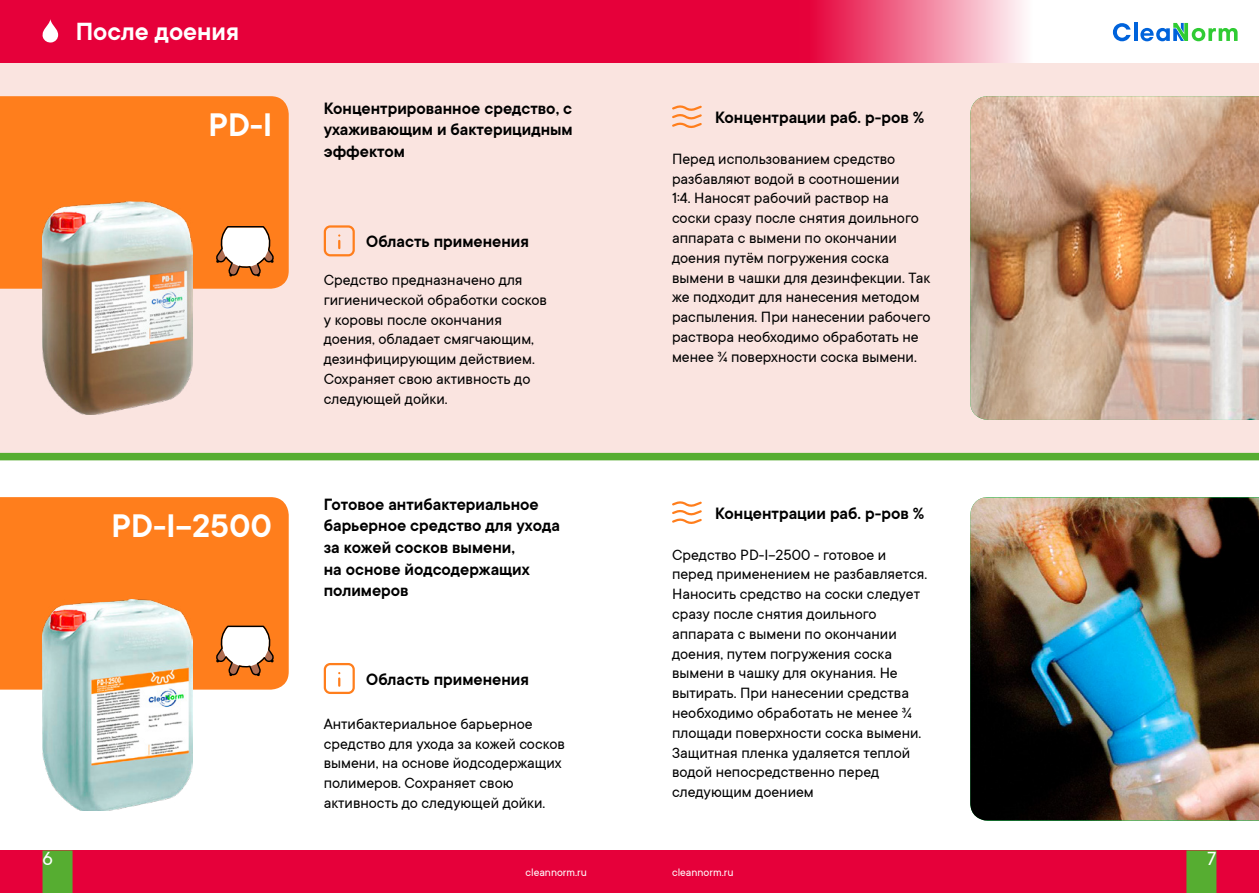
<style>
.page{position:relative;width:1259px;height:893px;background:#fff}
.page>*{position:absolute;margin:0;border:0;box-sizing:border-box;transform-origin:0 0}
.t1{font:600 36px "TT Commons";color:#fff}
.t2{font:600 27.3px "TT Commons";color:#fff}
.t3{font:21px "TT Commons";color:#fff}
.t4{font:600 18px/21.6px "TT Commons";color:#000;text-align:justify}
.t5{font:16.5px/19.8px "TT Commons";color:#000}
.t6{font:12px "TT Commons";color:#fff}
</style>
<div class="page">
<div style="left:0;top:63px;width:1259px;height:395px;background:#fae4e0"></div>
<div style="left:0;top:850px;width:1259px;height:43px;background:#e6003a"></div>
<div style="left:0;top:0;width:1259px;height:63px;background:#e6003a"></div>
<div style="left:43px;top:850px;width:30px;height:43px;background:#56ad31"></div>
<div style="left:1186px;top:850px;width:30px;height:43px;background:#56ad31"></div>
<svg style="left:817px;top:0;width:442px;height:63px;background:#f7bdcb"></svg>
<div style="left:0;top:453px;width:1259px;height:7px;background:#56ad31"></div>
<svg style="left:42px;top:19px;width:16px;height:24px"></svg>
<svg style="left:1113px;top:23px;width:17px;height:18px"></svg>
<svg style="left:1133px;top:22px;width:4px;height:19px"></svg>
<svg style="left:1140px;top:23px;width:97px;height:18px;background:#9ad4c4"></svg>
<svg style="left:672px;top:105px;width:30px;height:23px"></svg>
<div style="left:0;top:96px;width:289px;height:193px;background:#ff7e1c"></div>
<img style="left:970px;top:96px;width:289px;height:324px">
<img style="left:970px;top:497px;width:289px;height:323px">
<div style="left:0;top:497px;width:289px;height:193px;background:#ff7e1c"></div>
<svg style="left:323px;top:225px;width:32px;height:32px"></svg>
<svg style="left:323px;top:663px;width:32px;height:31px"></svg>
<svg style="left:672px;top:501px;width:30px;height:23px"></svg>
<img style="left:43px;top:202px;width:149px;height:212px">
<img style="left:43px;top:600px;width:149px;height:211px">
<svg style="left:216px;top:226px;width:58px;height:51px;background:#ddb191"></svg>
<svg style="left:216px;top:626px;width:58px;height:50px"></svg>
<h2 class="t2" style="left:76px;top:17px;width:165px">После доения</h2>
<h1 class="t1" style="left:208px;top:105px;width:65px">PD-I</h1>
<h1 class="t1" style="left:112px;top:506px;width:162px">PD-I-2500</h1>
<p class="t3" style="left:43px;top:847px;width:12px">6</p>
<p class="t4" style="left:324px;top:97px;width:250px">Концентрированное средство, с ухаживающим и бактерицидным эффектом</p>
<p class="t4" style="left:366px;top:231px;width:164px">Область применения</p>
<p class="t5" style="left:324px;top:270px;width:225px">Средство предназначено для гигиенической обработки сосков у коровы после окончания доения, обладает смягчающим, дезинфицирующим действием.<br>Сохраняет свою активность до следующей дойки.</p>
<p class="t4" style="left:324px;top:494px;width:238px;text-align:left">Готовое антибактериальное барьерное средство для ухода за кожей сосков вымени,<br>на основе йодсодержащих полимеров</p>
<p class="t4" style="left:366px;top:669px;width:164px">Область применения</p>
<p class="t5" style="left:324px;top:714px;width:243px">Антибактериальное барьерное средство для ухода за кожей сосков вымени, на основе йодсодержащих полимеров. Сохраняет свою активность до следующей дойки.</p>
<p class="t6" style="left:525px;top:866px;width:63px">cleannorm.ru</p>
<p class="t4" style="left:715px;top:107px;width:211px">Концентрации раб. р-ров %</p>
<p class="t5" style="left:672px;top:149px;width:260px">Перед использованием средство разбавляют водой в соотношении<br>1:4. Наносят рабочий раствор на соски сразу после снятия доильного аппарата с вымени по окончании доения путём погружения соска вымени в чашки для дезинфекции. Так же подходит для нанесения методом распыления. При нанесении рабочего раствора необходимо обработать не менее ¾ поверхности соска вымени.</p>
<p class="t4" style="left:715px;top:503px;width:211px">Концентрации раб. р-ров %</p>
<p class="t5" style="left:672px;top:545px;width:257px">Средство PD-I-2500 - готовое и перед применением не разбавляется.<br>Наносить средство на соски следует сразу после снятия доильного аппарата с вымени по окончании доения, путем погружения соска вымени в чашку для окунания. Не вытирать. При нанесении средства необходимо обработать не менее ¾ площади поверхности соска вымени.<br>Защитная пленка удаляется теплой водой непосредственно перед следующим доением</p>
<p class="t6" style="left:672px;top:866px;width:63px">cleannorm.ru</p>
<p class="t3" style="left:1207px;top:847px;width:11px">7</p>
</div>
